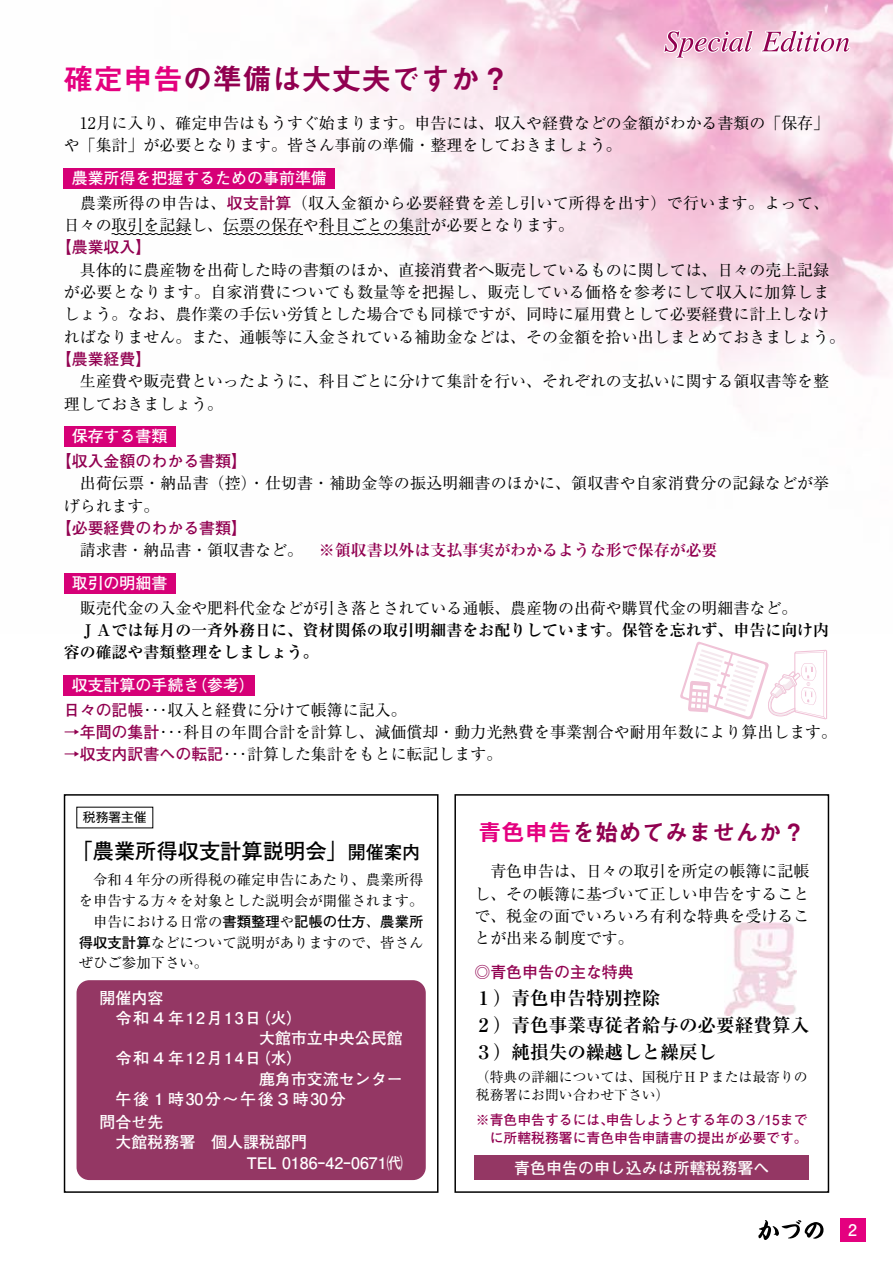
<style>
.page{position:relative;width:893px;height:1263px;background:#fff}
.page>*{position:absolute;margin:0;border:0;box-sizing:border-box;transform-origin:0 0}
.t1{font:29.7px "Midashi Go Pro MB31";color:#910050}
.t2{font:23.4px "Midashi Go Pro MB31";color:#910050}
.t3{font:700 21.3px "Futo Go B101 Pro";color:#000}
.t4{font:700 18.6px/27.2px "Ryumin Pro";color:#000}
.t5{font:700 18px "Futo Go B101 Pro";color:#000}
.t6{font:15.9px/22.4px "Ryumin Pro";color:#000}
.t7{font:700 15.9px "Futo Go B101 Pro";color:#fff}
.t8{font:15.9px/22.4px "Ryumin Pro";letter-spacing:.02em;color:#000}
.t9{font:700 15.9px/22.4px "Ryumin Pro";color:#000}
.t10{font:700 15.9px "Futo Go B101 Pro";color:#910050}
.t11{font:700 15.9px/20.2px "Futo Go B101 Pro";letter-spacing:.1em;color:#fff}
.t12{font:700 15.9px "Ryumin Pro";color:#910050}
.t13{font:14.4px/20.7px "Ryumin Pro";color:#000;text-align:justify}
.t14{font:700 13.8px/18.1px "Futo Go B101 Pro";color:#910050;text-align:right}
.t15{font:13.8px/18.1px "Ryumin Pro";color:#000}
.t16{font:12.75px "Gothic MB101 Pro";color:#000}
.s1{color:#e4007f}
.s2{font-family:"Futo Go B101 Pro";font-weight:700;color:#910050}
.s3{font-weight:400;color:#000}
.s4{font-family:"Futo Go B101 Pro";font-weight:700}
</style>
<div class="page">
<img style="left:63px;top:0;width:830px;height:594px">
<svg style="left:663px;top:30px;width:91px;height:29px;background:#e3a8c6"></svg>
<svg style="left:760px;top:30px;width:90px;height:29px"></svg>
<svg style="left:680px;top:642px;width:147px;height:78px"></svg>
<img style="left:725px;top:922px;width:71px;height:93px">
<div style="left:454px;top:794px;width:375px;height:399px;border:1px solid #000"></div>
<div style="left:474px;top:1155px;width:335px;height:25px;background:#943764"></div>
<svg style="left:111px;top:233px;width:81px;height:2px"></svg>
<svg style="left:223px;top:233px;width:81px;height:2px"></svg>
<svg style="left:318px;top:233px;width:113px;height:2px"></svg>
<div style="left:64px;top:168px;width:271px;height:20px;background:#d60077"></div>
<div style="left:64px;top:573px;width:111px;height:20px;background:#d60077"></div>
<div style="left:64px;top:426px;width:111px;height:20px;background:#d60077"></div>
<div style="left:64px;top:675px;width:191px;height:20px;background:#d60077"></div>
<div style="left:64px;top:794px;width:374px;height:399px;border:1px solid #000"></div>
<div style="left:77px;top:981px;width:348px;height:198px;background:#943764;border-radius:12px"></div>
<div style="left:77px;top:980px;width:349px;height:200px;border:1px solid #943764;border-radius:12px"></div>
<div style="left:840px;top:1218px;width:25px;height:24px;background:#e4007f"></div>
<svg style="left:758px;top:1220px;width:66px;height:20px"></svg>
<h1 class="t1" style="left:64px;top:55px;width:448px"><span class="s1">確定申告</span>の準備は大丈夫ですか?</h1>
<p class="t6" style="left:64px;top:111px;width:767px">　１２月に入り、確定申告はもうすぐ始まります。申告には、収入や経費などの金額がわかる書類の「保存「や「集計」が必要となります。皆さん事前の準備・整理をしておきましょう。</p>
<p class="t7" style="left:72px;top:165px;width:257px">農業所得を把握するための事前準備</p>
<p class="t8" style="left:64px;top:190px;width:767px">　農業所得の申告は、<span class="s2">収支計算</span>（収入金額から必要経費を差し引いて所得を出す）で行います。よって、日々の取引を記録し、伝票の保存や科目ごとの集計が必要となります。</p>
<p class="t10" style="left:56px;top:234px;width:97px">【農業収入【</p>
<p class="t6" style="left:64px;top:257px;width:783px">　具体的に農産物を出荷した時の書類のほか、直接消費者へ販売しているものに関しては、日々の売上記録が必要となります。自家消費についても数量等を把握し、販売している価格を参考にして収入に加算しましょう。なお、農作業の手伝い労賃とした場合でも同様ですが、同時に雇用費として必要経費に計上しなければなりません。また、通帳等に入金されている補助金などは、その金額を拾い出しまとめておきましょう。</p>
<p class="t10" style="left:56px;top:346px;width:97px">【農業経費【</p>
<p class="t6" style="left:64px;top:369px;width:767px">　生産費や販売費といったように、科目ごとに分けて集計を行い、それぞれの支払いに関する領収書等を整理しておきましょう。</p>
<p class="t7" style="left:72px;top:424px;width:97px">保存する書類</p>
<p class="t10" style="left:56px;top:448px;width:193px">【収入金額のわかる書類【</p>
<p class="t6" style="left:64px;top:471px;width:767px">　出荷伝票・納品書（控）・仕切書・補助金等の振込明細書のほかに、領収書や自家消費分の記録などが挙げられます。</p>
<p class="t10" style="left:56px;top:515px;width:193px">【必要経費のわかる書類【</p>
<p class="t12" style="left:64px;top:538px;width:655px"><span class="s3">　請求書・納品書・領収書など。　</span>※領収書以外は支払事実がわかるような形で保存が必要</p>
<p class="t7" style="left:72px;top:570px;width:97px">取引の明細書</p>
<p class="t6" style="left:64px;top:595px;width:735px">　販売代金の入金や肥料代金などが引き落とされている通帳、農産物の出荷や購買代金の明細書など。</p>
<p class="t9" style="left:64px;top:618px;width:767px;text-indent:16px">ＪＡでは毎月の一斉外務日に、資材関係の取引明細書をお配りしています。保管を忘れず、申告に向け内容の確認や書類整理をしましょう。</p>
<p class="t7" style="left:72px;top:672px;width:177px">収支計算の手続き（参考(</p>
<p class="t6" style="left:64px;top:697px;width:344px"><span class="s2">日々の記帳</span>・・・収入と経費に分けて帳簿に記入。</p>
<p class="t6" style="left:64px;top:720px;width:775px"><span class="s2">→年間の集計</span>・・・科目の年間合計を計算し、減価償却・動力光熱費を事業割合や耐用年数により算出します。</p>
<p class="t6" style="left:64px;top:742px;width:440px"><span class="s2">→収支内訳書への転記</span>・・・計算した集計をもとに転記します。</p>
<p class="t16" style="left:83px;top:807px;width:65px">税務署主催</p>
<h3 class="t3" style="left:71px;top:833px;width:278px">「農業所得収支計算説明会」</h3>
<p class="t5" style="left:348px;top:838px;width:74px">開催案内</p>
<p class="t13" style="left:79px;top:869px;width:346px">　令和４年分の所得税の確定申告にあたり、農業所得を申告する方々を対象とした説明会が開催されます。　申告における日常の<span class="s4">書類整理</span>や<span class="s4">記帳の仕方</span>、<span class="s4">農業所得収支計算</span>などについて説明がありますので、皆さんぜひご参加下さい。</p>
<p class="t7" style="left:100px;top:985px;width:65px">開催内容</p>
<p class="t11" style="left:116px;top:1006px;width:180px">令和４年12月13日 火（ (</p>
<p class="t7" style="left:259px;top:1025px;width:145px">大館市立中央公民館</p>
<p class="t11" style="left:116px;top:1046px;width:180px">令和４年12月14日 水（ (</p>
<p class="t7" style="left:259px;top:1066px;width:145px">鹿角市交流センター</p>
<p class="t11" style="left:116px;top:1066px;width:231px;text-indent:128px">　<br>午後１時30分～午後３時30分</p>
<p class="t7" style="left:100px;top:1109px;width:65px">問合せ先</p>
<p class="t7" style="left:211px;top:1130px;width:97px">個人課税部門</p>
<p class="t7" style="left:116px;top:1130px;width:89px">大館税務署　</p>
<p class="t7" style="left:247px;top:1150px;width:157px">TEL 0186－42－0671㈹</p>
<h2 class="t2" style="left:478px;top:814px;width:329px"><span class="s1">青色申告</span>を始めてみませんか?</h2>
<p class="t6" style="left:474px;top:859px;width:336px;text-align:justify">　青色申告は、日々の取引を所定の帳簿に記帳し、その帳簿に基づいて正しい申告をすることで、税金の面でいろいろ有利な特典を受けることが出来る制度です。</p>
<p class="t10" style="left:474px;top:959px;width:161px">◎青色申告の主な特典</p>
<p class="t4" style="left:474px;top:983px;width:336px">１）青色申告特別控除<br>２）青色事業専従者給与の必要経費算入<br>３）純損失の繰越しと繰戻し</p>
<p class="t15" style="left:476px;top:1066px;width:333px">（特典の詳細については、国税庁ＨＰまたは最寄りの税務署にお問い合わせ下さい(</p>
<p class="t14" style="left:476px;top:1109px;width:333px">※青色申告するには、申告しようとする年の３/15までに所轄税務署に青色申告申請書の提出が必要です。</p>
<p class="t7" style="left:514px;top:1155px;width:257px">青色申告の申し込みは所轄税務署へ</p>
<p class="t7" style="left:848px;top:1217px;width:10px">2</p>
</div>
